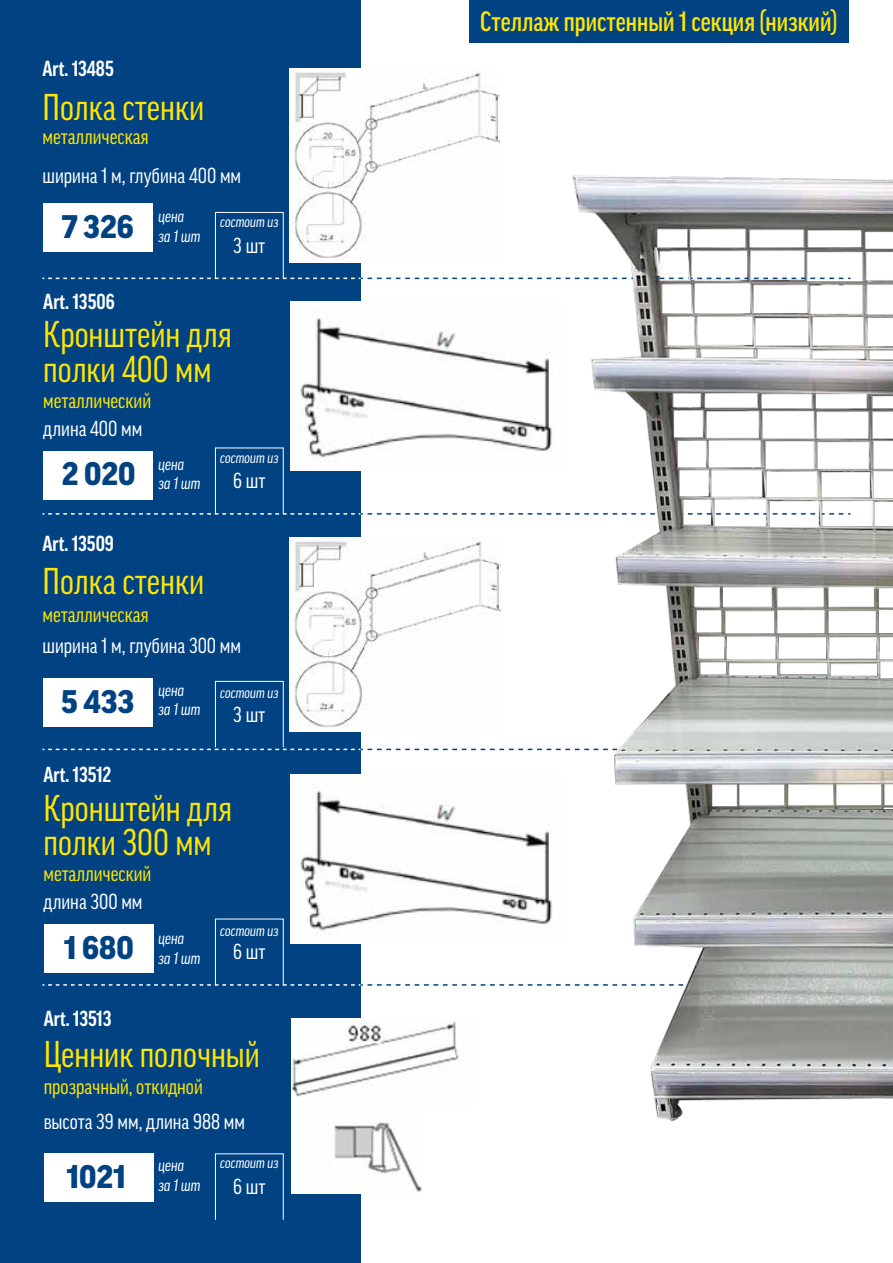
<style>
.page{position:relative;width:893px;height:1263px;background:#fff}
.page>*{position:absolute;margin:0;border:0;box-sizing:border-box;transform-origin:0 0}
.t1{font:condensed 36px/34.2px "Good Pro";color:#ffe600}
.t2{font:900 31.5px "Good Pro";color:#004282}
.t3{font:500 condensed 27px "Good Pro";color:#ffe600}
.t4{font:condensed 21px "Good Pro";color:#fff}
.t5{font:condensed 21px "Good Pro";color:#ffe600}
.t6{font:700 condensed 21px "Good Pro";color:#fff}
.t7{font:italic condensed 16.5px/19.8px "Good Pro";color:#fff}
.t8{font:italic condensed 15px "Good Pro";color:#fff}
</style>
<div class="page">
<div style="left:0;top:0;width:360px;height:1263px;background:#004282"></div>
<svg style="left:43px;top:278px;width:499px;height:1px"></svg>
<svg style="left:43px;top:513px;width:499px;height:2px"></svg>
<svg style="left:43px;top:749px;width:499px;height:1px"></svg>
<svg style="left:43px;top:984px;width:499px;height:2px"></svg>
<img style="left:546px;top:175px;width:347px;height:947px">
<div style="left:215px;top:212px;width:69px;height:67px;border:1px solid #fff"></div>
<div style="left:215px;top:448px;width:69px;height:66px;border:1px solid #fff"></div>
<div style="left:215px;top:919px;width:69px;height:66px;border:1px solid #fff"></div>
<div style="left:215px;top:681px;width:69px;height:67px;border:1px solid #fff"></div>
<div style="left:43px;top:204px;width:110px;height:48px;background:#fff"></div>
<img style="left:290px;top:68px;width:210px;height:194px">
<div style="left:43px;top:451px;width:110px;height:48px;background:#fff"></div>
<img style="left:291px;top:301px;width:273px;height:170px">
<div style="left:43px;top:678px;width:110px;height:49px;background:#fff"></div>
<img style="left:290px;top:537px;width:210px;height:195px">
<div style="left:44px;top:924px;width:110px;height:49px;background:#fff"></div>
<img style="left:291px;top:774px;width:273px;height:170px">
<div style="left:44px;top:1153px;width:110px;height:49px;background:#fff"></div>
<img style="left:291px;top:1019px;width:168px;height:87px">
<img style="left:291px;top:1106px;width:131px;height:88px">
<div style="left:469px;top:0;width:379px;height:43px;background:#004282"></div>
<p class="t6" style="left:43px;top:57px;width:73px">Art. 13485</p>
<h1 class="t1" style="left:43px;top:90px;width:163px">Полка стенки</h1>
<p class="t5" style="left:43px;top:125px;width:108px">металлическая</p>
<p class="t4" style="left:43px;top:163px;width:200px">ширина 1 м, глубина 400 мм</p>
<h2 class="t2" style="left:62px;top:209px;width:73px">7 326</h2>
<h2 class="t2" style="left:63px;top:224px;width:71px">1 680</h2>
<p class="t6" style="left:43px;top:289px;width:73px">Art. 13506</p>
<p class="t7" style="left:159px;top:207px;width:43px">цена<br>за 1 шт</p>
<p class="t8" style="left:220px;top:214px;width:60px">состоит из</p>
<p class="t4" style="left:233px;top:233px;width:34px">3 шт</p>
<h1 class="t1" style="left:43px;top:318px;width:190px">Кронштейн для полки 400 мм</h1>
<p class="t4" style="left:43px;top:417px;width:101px">длина 400 мм</p>
<p class="t5" style="left:43px;top:389px;width:109px">металлический</p>
<h2 class="t2" style="left:62px;top:456px;width:75px">2 020</h2>
<p class="t7" style="left:159px;top:454px;width:43px">цена<br>за 1 шт</p>
<p class="t8" style="left:220px;top:449px;width:60px">состоит из</p>
<p class="t4" style="left:233px;top:469px;width:34px">6 шт</p>
<p class="t6" style="left:43px;top:532px;width:73px">Art. 13509</p>
<h1 class="t1" style="left:43px;top:564px;width:163px">Полка стенки</h1>
<p class="t5" style="left:43px;top:602px;width:108px">металлическая</p>
<p class="t4" style="left:43px;top:633px;width:200px">ширина 1 м, глубина 300 мм</p>
<h2 class="t2" style="left:61px;top:684px;width:75px">5 433</h2>
<p class="t6" style="left:44px;top:763px;width:69px">Art. 13512</p>
<p class="t7" style="left:159px;top:680px;width:43px">цена<br>за 1 шт</p>
<p class="t8" style="left:220px;top:684px;width:60px">состоит из</p>
<p class="t4" style="left:233px;top:702px;width:34px">3 шт</p>
<h1 class="t1" style="left:44px;top:791px;width:190px">Кронштейн для полки 300 мм</h1>
<p class="t4" style="left:44px;top:890px;width:101px">длина 300 мм</p>
<p class="t5" style="left:44px;top:862px;width:109px">металлический</p>
<h2 class="t2" style="left:64px;top:929px;width:71px">1 680</h2>
<p class="t6" style="left:44px;top:1007px;width:69px">Art. 13513</p>
<p class="t7" style="left:159px;top:928px;width:43px">цена<br>за 1 шт</p>
<p class="t8" style="left:220px;top:922px;width:60px">состоит из</p>
<p class="t4" style="left:233px;top:940px;width:34px">6 шт</p>
<h1 class="t1" style="left:44px;top:1036px;width:218px">Ценник полочный</h1>
<p class="t5" style="left:44px;top:1075px;width:161px">прозрачный, откидной</p>
<p class="t4" style="left:44px;top:1110px;width:203px">высота 39 мм, длина 988 мм</p>
<h2 class="t2" style="left:66px;top:1159px;width:61px">1021</h2>
<p class="t7" style="left:159px;top:1155px;width:43px">цена<br>за 1 шт</p>
<p class="t8" style="left:220px;top:1155px;width:60px">состоит из</p>
<p class="t4" style="left:233px;top:1175px;width:34px">6 шт</p>
<p class="t3" style="left:480px;top:6px;width:359px">Стеллаж пристенный 1 секция (низкий)</p>
</div>
